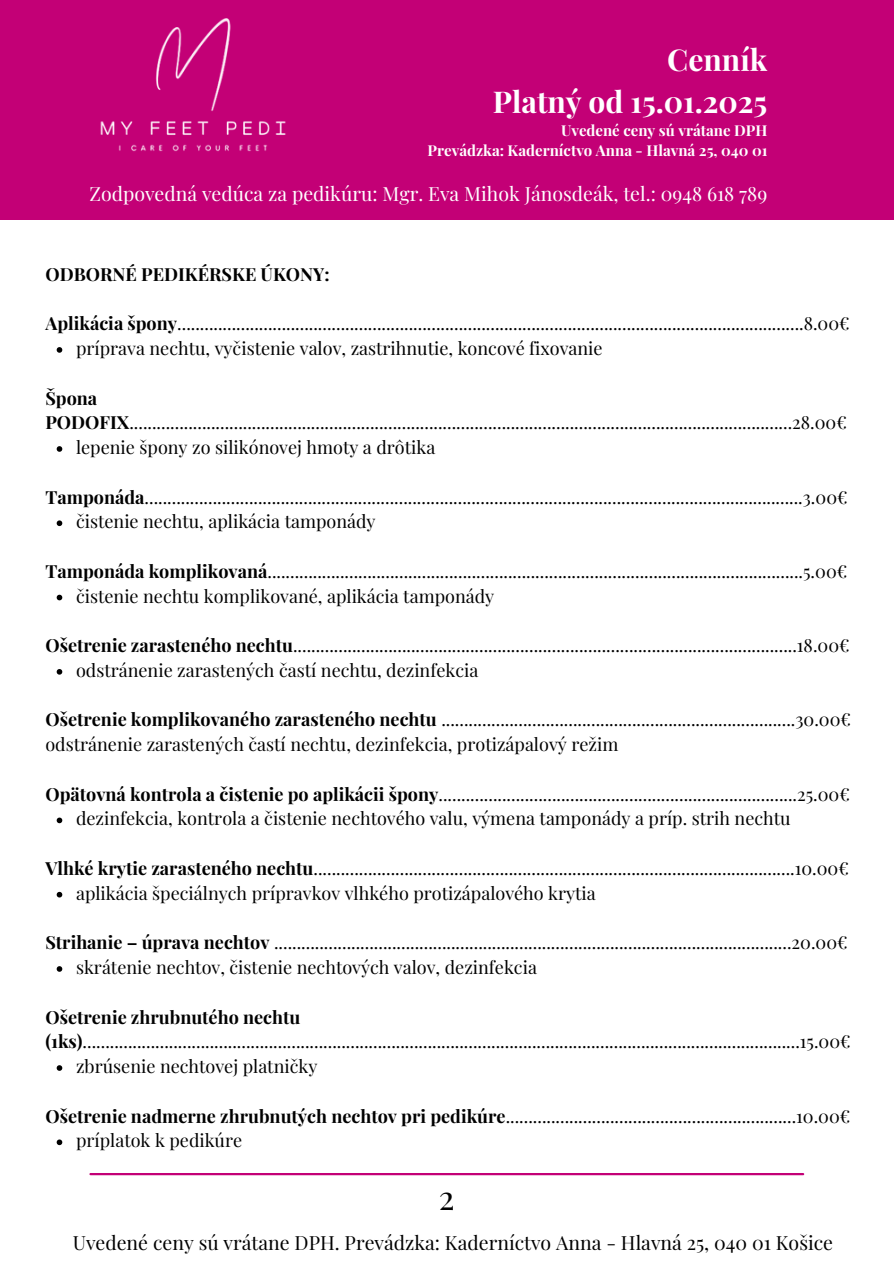
<style>
.page{position:relative;width:894px;height:1264px;background:#fff}
.page>*{position:absolute;margin:0;border:0;box-sizing:border-box;transform-origin:0 0}
.t1{font:33px "Playfair Display";color:#000}
.t2{font:700 30px "Playfair Display";color:#fff}
.t3{font:19.5px "Playfair Display";color:#000}
.t4{font:19.5px "Playfair Display";color:#fff}
.t5{font:18px/24.8px "Playfair Display";color:#000}
.t6{font:700 18px "Playfair Display";color:#000}
.t7{font:700 15px "Playfair Display";color:#fff}
.s1{font-weight:700}
</style>
<div class="page">
<hr style="left:90px;top:1172px;width:712px;height:3px;background:#c30076">
<div style="left:0;top:0;width:893px;height:219px;background:#c30076"></div>
<img style="left:100px;top:19px;width:186px;height:133px">
<svg style="left:57px;top:347px;width:5px;height:6px"></svg>
<svg style="left:57px;top:446px;width:5px;height:6px"></svg>
<svg style="left:57px;top:520px;width:5px;height:6px"></svg>
<svg style="left:57px;top:594px;width:5px;height:6px"></svg>
<svg style="left:57px;top:669px;width:5px;height:5px"></svg>
<svg style="left:57px;top:817px;width:5px;height:6px"></svg>
<svg style="left:57px;top:891px;width:5px;height:6px"></svg>
<svg style="left:57px;top:966px;width:5px;height:5px"></svg>
<svg style="left:57px;top:1065px;width:5px;height:5px"></svg>
<svg style="left:57px;top:1139px;width:5px;height:6px"></svg>
<p class="t2" style="left:667px;top:38px;width:102px">Cenník</p>
<p class="t2" style="left:493px;top:80px;width:276px">Platný od 15.01.2025</p>
<p class="t7" style="left:561px;top:120px;width:208px">Uvedené ceny sú vrátane DPH</p>
<h2 class="t7" style="left:427px;top:140px;width:341px">Prevádzka: Kaderníctvo Anna - Hlavná 25, 040 01</h2>
<h1 class="t4" style="left:89px;top:180px;width:679px">Zodpovedná vedúca za pedikúru: Mgr. Eva Mihok Jánosdeák, tel.: 0948 618 789</h1>
<h2 class="t6" style="left:45px;top:261px;width:286px">ODBORNÉ PEDIKÉRSKE ÚKONY:</h2>
<p class="t5" style="left:45px;top:310px;width:805px"><span class="s1">Aplikácia špony</span>..........................................................................................................................................8.00€</p>
<h2 class="t5" style="left:76px;top:335px;width:528px">príprava nechtu, vyčistenie valov, zastrihnutie, koncové fixovanie</h2>
<p class="t5" style="left:45px;top:384px;width:802px"><span class="s1">Špona<br>PODOFIX</span>..................................................................................................................................................28.00€</p>
<h2 class="t5" style="left:76px;top:434px;width:360px">lepenie špony zo silikónovej hmoty a drôtika</h2>
<p class="t5" style="left:45px;top:483px;width:803px"><span class="s1">Tamponáda</span>.................................................................................................................................................3.00€</p>
<h2 class="t5" style="left:76px;top:508px;width:301px">čistenie nechtu, aplikácia tamponády</h2>
<p class="t5" style="left:45px;top:558px;width:803px"><span class="s1">Tamponáda komplikovaná</span>......................................................................................................................5.00€</p>
<h2 class="t5" style="left:76px;top:582px;width:419px">čistenie nechtu komplikované, aplikácia tamponády</h2>
<p class="t5" style="left:45px;top:632px;width:805px"><span class="s1">Ošetrenie zarasteného nechtu</span>...............................................................................................................18.00€</p>
<h2 class="t5" style="left:76px;top:657px;width:404px">odstránenie zarastených častí nechtu, dezinfekcia</h2>
<h2 class="t5" style="left:45px;top:706px;width:806px"><span class="s1">Ošetrenie komplikovaného zarasteného nechtu</span> ..............................................................................30.00€ odstránenie zarastených častí nechtu, dezinfekcia, protizápalový režim</h2>
<p class="t5" style="left:45px;top:780px;width:805px"><span class="s1">Opätovná kontrola a čistenie po aplikácii špony</span>...............................................................................25.00€</p>
<h2 class="t5" style="left:76px;top:805px;width:716px">dezinfekcia, kontrola a čistenie nechtového valu, výmena tamponády a príp. strih nechtu</h2>
<p class="t5" style="left:45px;top:855px;width:804px"><span class="s1">Vlhké krytie zarasteného nechtu</span>..........................................................................................................10.00€</p>
<h2 class="t5" style="left:76px;top:879px;width:521px">aplikácia špeciálnych prípravkov vlhkého protizápalového krytia</h2>
<p class="t5" style="left:45px;top:929px;width:803px"><span class="s1">Strihanie – úprava nechtov</span> ..................................................................................................................20.00€</p>
<h2 class="t5" style="left:76px;top:954px;width:462px">skrátenie nechtov, čistenie nechtových valov, dezinfekcia</h2>
<p class="t5" style="left:45px;top:1003px;width:806px"><span class="s1">Ošetrenie zhrubnutého nechtu (1ks)</span>..............................................................................................................................................................15.00€</p>
<h2 class="t5" style="left:76px;top:1053px;width:243px">zbrúsenie nechtovej platničky</h2>
<p class="t5" style="left:45px;top:1102px;width:806px"><span class="s1">Ošetrenie nadmerne zhrubnutých nechtov pri pedikúre</span>................................................................10.00€</p>
<p class="t5" style="left:76px;top:1127px;width:168px">príplatok k pedikúre</p>
<p class="t1" style="left:439px;top:1174px;width:17px">2</p>
<p class="t3" style="left:73px;top:1228px;width:761px">Uvedené ceny sú vrátane DPH. Prevádzka: Kaderníctvo Anna - Hlavná 25, 040 01 Košice</p>
</div>
